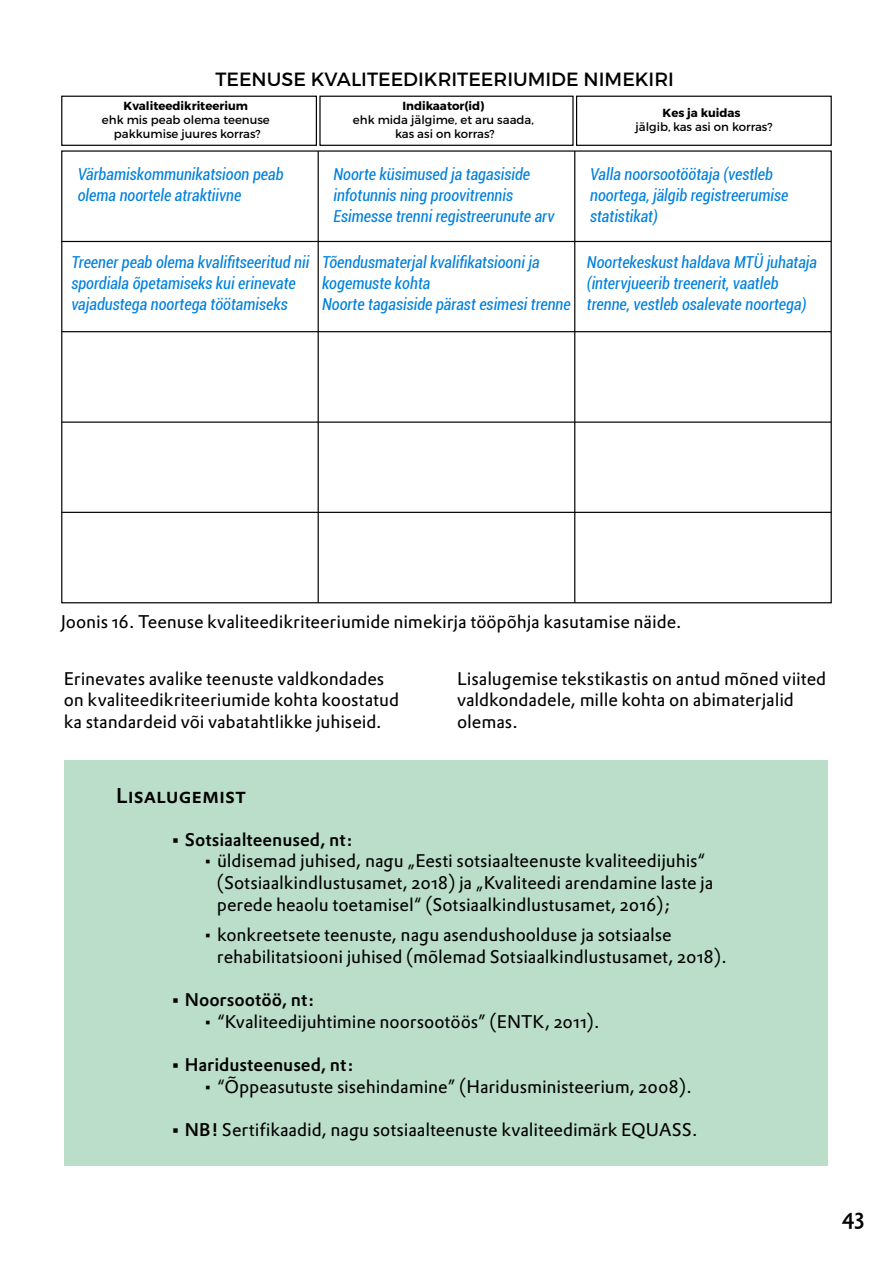
<style>
.page{position:relative;width:893px;height:1263px;background:#fff}
.page>*{position:absolute;margin:0;border:0;box-sizing:border-box;transform-origin:0 0}
.t1{font:22.5px "DTL Prokyon ST Medium";color:#000}
.t2{font:500 21px "DTL Prokyon T Caps";letter-spacing:-.005em;color:#000}
.t3{font:19.2px "Montserrat";color:#000}
.t4{font:18px/21.6px "DTL Prokyon ST";letter-spacing:-.005em;color:#000}
.t5{font:18px "DTL Prokyon ST Medium";color:#000}
.t6{font:italic condensed 16.5px/21px "Roboto";color:#0081de}
.t7{font:11.7px/14.1px "Montserrat";color:#000;text-align:center}
.t8{font:700 11.7px "Montserrat";color:#000}
.s1{font-family:"DTL Prokyon ST Medium"}
</style>
<div class="page">
<div style="left:64px;top:761px;width:764px;height:405px;background:#badec9"></div>
<div style="left:576px;top:96px;width:256px;height:50px;border:1px solid #000"></div>
<div style="left:319px;top:96px;width:255px;height:50px;border:1px solid #000"></div>
<div style="left:61px;top:96px;width:256px;height:50px;border:1px solid #000"></div>
<hr style="left:62px;top:512px;width:769px;height:1px;background:#000">
<hr style="left:62px;top:421px;width:769px;height:2px;background:#000">
<hr style="left:62px;top:331px;width:769px;height:1px;background:#000">
<hr style="left:62px;top:241px;width:769px;height:1px;background:#000">
<hr style="left:318px;top:151px;width:1px;height:452px;background:#000">
<hr style="left:574px;top:151px;width:1px;height:452px;background:#000">
<p class="t3" style="left:215px;top:67px;width:460px">TEENUSE KVALITEEDIKRITEERIUMIDE NIMEKIRI</p>
<p class="t8" style="left:124px;top:99px;width:126px">Kvaliteedikriteerium</p>
<p class="t7" style="left:102px;top:113px;width:169px">ehk mis peab olema teenuse pakkumise juures korras?</p>
<p class="t8" style="left:402px;top:99px;width:84px">Indikaator(id)</p>
<p class="t7" style="left:353px;top:113px;width:182px">ehk mida jälgime, et aru saada, kas asi on korras?</p>
<p class="t8" style="left:663px;top:105px;width:79px">Kes ja kuidas</p>
<p class="t7" style="left:636px;top:120px;width:139px">jälgib, kas asi on korras?</p>
<p class="t6" style="left:78px;top:163px;width:207px">Värbamiskommunikatsioon peab olema noortele atraktiivne</p>
<p class="t6" style="left:333px;top:163px;width:223px">Noorte küsimused ja tagasiside infotunnis ning proovitrennis<br>Esimesse trenni registreerunute arv</p>
<p class="t6" style="left:590px;top:163px;width:200px">Valla noorsootöötaja (vestleb noortega, jälgib registreerumise statistikat)</p>
<p class="t6" style="left:587px;top:251px;width:232px">Noortekeskust haldava MTÜ juhataja (intervjueerib treenerit, vaatleb trenne, vestleb osalevate noortega)</p>
<p class="t6" style="left:71px;top:251px;width:239px">Treener peab olema kvalifitseeritud nii spordiala õpetamiseks kui erinevate vajadustega noortega töötamiseks</p>
<p class="t6" style="left:322px;top:251px;width:250px">Tõendusmaterjal kvalifikatsiooni ja kogemuste kohta<br>Noorte tagasiside pärast esimesi trenne</p>
<p class="t4" style="left:61px;top:610px;width:622px">Joonis 16. Teenuse kvaliteedikriteeriumide nimekirja tööpõhja kasutamise näide.</p>
<p class="t4" style="left:64px;top:667px;width:337px">Erinevates avalike teenuste valdkondades on kvaliteedikriteeriumide kohta koostatud ka standardeid või vabatahtlikke juhiseid.</p>
<p class="t4" style="left:457px;top:667px;width:371px">Lisalugemise tekstikastis on antud mõned viited valdkondadele, mille kohta on abimaterjalid olemas.</p>
<p class="t2" style="left:116px;top:782px;width:132px">Lisalugemist</p>
<p class="t5" style="left:170px;top:827px;width:184px">• Sotsiaalteenused, nt:</p>
<p class="t4" style="left:217px;top:850px;width:498px;text-indent:-14px">• üldisemad juhised, nagu „Eesti sotsiaalteenuste kvaliteedijuhis“ (Sotsiaalkindlustusamet, 2018) ja „Kvaliteedi arendamine laste ja perede heaolu toetamisel“ (Sotsiaalkindlustusamet, 2016);</p>
<p class="t4" style="left:217px;top:924px;width:511px;text-indent:-14px">• konkreetsete teenuste, nagu asendushoolduse ja sotsiaalse rehabilitatsiooni juhised (mõlemad Sotsiaalkindlustusamet, 2018).</p>
<p class="t5" style="left:170px;top:988px;width:146px">• Noorsootöö, nt:</p>
<p class="t4" style="left:203px;top:1010px;width:398px">• “Kvaliteedijuhtimine noorsootöös” (ENTK, 2011).</p>
<p class="t5" style="left:170px;top:1052px;width:185px">• Haridusteenused, nt:</p>
<p class="t4" style="left:203px;top:1075px;width:491px">• “Õppeasutuste sisehindamine” (Haridusministeerium, 2008).</p>
<p class="t4" style="left:170px;top:1118px;width:529px"><span class="s1">• NB!</span> Sertifikaadid, nagu sotsiaalteenuste kvaliteedimärk EQUASS.</p>
<p class="t1" style="left:842px;top:1201px;width:24px">43</p>
</div>
